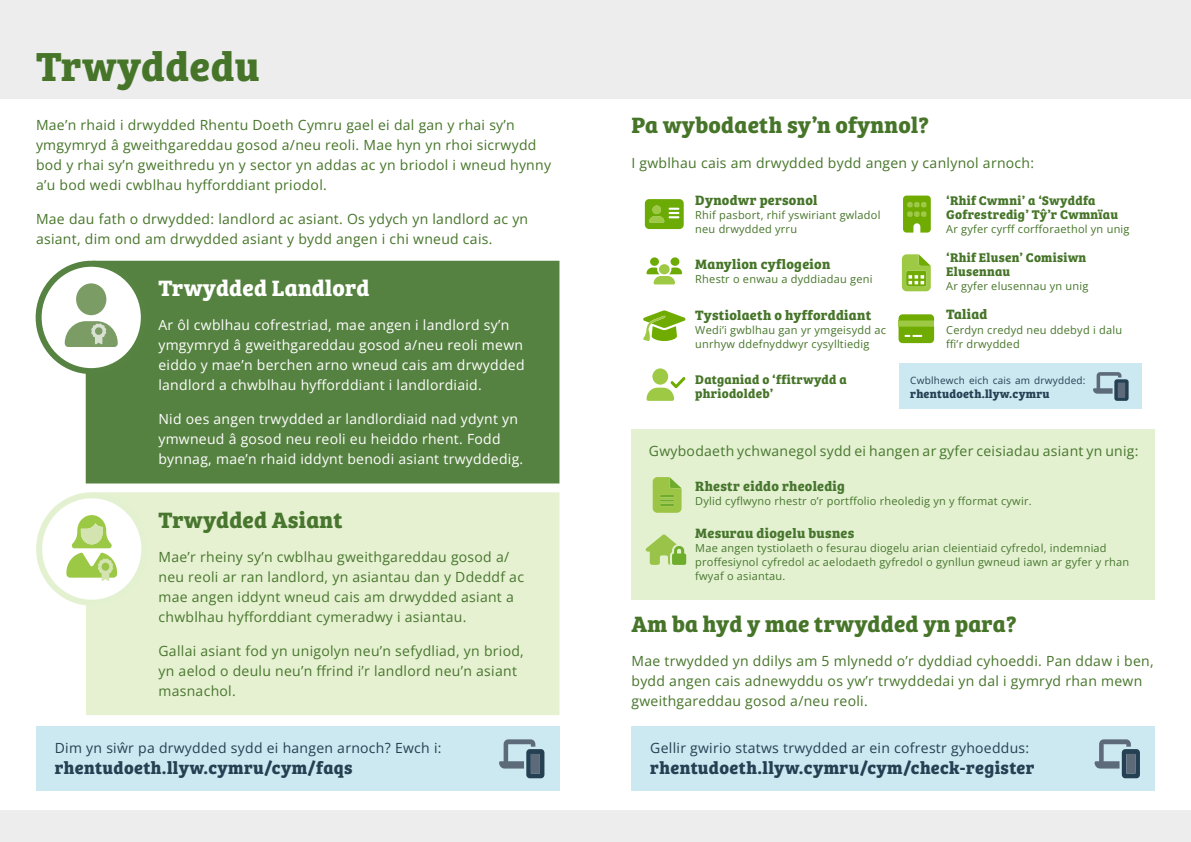
<style>
.page{position:relative;width:1191px;height:842px;background:#fff}
.page>*{position:absolute;margin:0;border:0;box-sizing:border-box;transform-origin:0 0}
.t1{font:700 42px "Bree Serif";letter-spacing:.01em;color:#467529}
.t2{font:700 23px "Bree Serif";letter-spacing:.01em;color:#467529}
.t3{font:700 23px "Bree Serif";letter-spacing:.01em;color:#fff}
.t4{font:700 23px "Bree Serif";letter-spacing:.01em;color:#48762e}
.t5{font:700 18px "Bree Serif";letter-spacing:.02em;color:#254052}
.t6{font:14px/20px "Open Sans";letter-spacing:.02em;color:#467529}
.t7{font:14px/20px "Open Sans";letter-spacing:.02em;color:#48762e}
.t8{font:14px/20px "Open Sans";letter-spacing:.02em;color:#fff}
.t9{font:14px "Open Sans";letter-spacing:.02em;color:#254052}
.t10{font:700 14px "Bree Serif";letter-spacing:.02em;color:#467529}
.t11{font:700 14px "Bree Serif";letter-spacing:.02em;color:#48762e}
.t12{font:700 13px/14px "Bree Serif";letter-spacing:.02em;color:#467529}
.t13{font:700 12px "Bree Serif";letter-spacing:.02em;color:#254052}
.t14{font:11px/14px "Open Sans";letter-spacing:.02em;color:#467529}
.t15{font:11px/14px "Open Sans";letter-spacing:.02em;color:#48762e}
.t16{font:10px "Open Sans";letter-spacing:.02em;color:#254052}
</style>
<div class="page">
<div style="left:631px;top:727px;width:524px;height:64px;background:#cce9f2"></div>
<svg style="left:1094px;top:739px;width:46px;height:39px"></svg>
<div style="left:0;top:0;width:1191px;height:99px;background:#ededed"></div>
<div style="left:36px;top:727px;width:523px;height:64px;background:#cce9f2"></div>
<div style="left:0;top:811px;width:1191px;height:31px;background:#ededed"></div>
<svg style="left:499px;top:739px;width:45px;height:39px"></svg>
<div style="left:631px;top:429px;width:524px;height:171px;background:#e3f1d1"></div>
<svg style="left:646px;top:257px;width:36px;height:27px"></svg>
<svg style="left:898px;top:314px;width:36px;height:29px"></svg>
<svg style="left:645px;top:199px;width:38px;height:30px"></svg>
<svg style="left:643px;top:310px;width:42px;height:31px"></svg>
<svg style="left:646px;top:368px;width:39px;height:33px"></svg>
<svg style="left:903px;top:196px;width:27px;height:37px"></svg>
<svg style="left:902px;top:254px;width:28px;height:37px"></svg>
<div style="left:899px;top:363px;width:242px;height:46px;background:#cce9f2"></div>
<svg style="left:1093px;top:372px;width:35px;height:29px"></svg>
<div style="left:86px;top:261px;width:473px;height:222px;background:#568241"></div>
<div style="left:39px;top:264px;width:105px;height:107px;background:#fff;border-radius:50%"></div>
<div style="left:36px;top:261px;width:111px;height:113px;border:6px solid #568242;border-radius:50%"></div>
<svg style="left:65px;top:283px;width:53px;height:64px"></svg>
<div style="left:95px;top:327px;width:7px;height:8px;background:#7c9b65;border-radius:50%"></div>
<div style="left:86px;top:492px;width:473px;height:223px;background:#e6f1d1"></div>
<div style="left:39px;top:495px;width:105px;height:108px;background:#fff;border-radius:50%"></div>
<div style="left:36px;top:492px;width:111px;height:114px;border:6px solid #e3f1d1;border-radius:50%"></div>
<svg style="left:66px;top:515px;width:51px;height:66px"></svg>
<div style="left:102px;top:563px;width:7px;height:8px;background:#9ac449;border-radius:50%"></div>
<svg style="left:652px;top:477px;width:29px;height:36px"></svg>
<svg style="left:645px;top:534px;width:41px;height:31px"></svg>
<h1 class="t1" style="left:36px;top:34px;width:225px">Trwyddedu</h1>
<p class="t6" style="left:36px;top:114px;width:516px">Mae’n rhaid i drwydded Rhentu Doeth Cymru gael ei dal gan y rhai sy’n ymgymryd â gweithgareddau gosod a/neu reoli. Mae hyn yn rhoi sicrwydd bod y rhai sy’n gweithredu yn y sector yn addas ac yn briodol i wneud hynny a’u bod wedi cwblhau hyfforddiant priodol.</p>
<p class="t6" style="left:36px;top:208px;width:494px">Mae dau fath o drwydded: landlord ac asiant. Os ydych yn landlord ac yn asiant, dim ond am drwydded asiant y bydd angen i chi wneud cais.</p>
<h2 class="t3" style="left:158px;top:270px;width:212px">Trwydded Landlord</h2>
<p class="t8" style="left:158px;top:315px;width:368px">Ar ôl cwblhau cofrestriad, mae angen i landlord sy’n ymgymryd â gweithgareddau gosod a/neu reoli mewn eiddo y mae’n berchen arno wneud cais am drwydded landlord a chwblhau hyfforddiant i landlordiaid.</p>
<p class="t8" style="left:158px;top:409px;width:366px">Nid oes angen trwydded ar landlordiaid nad ydynt yn ymwneud â gosod neu reoli eu heiddo rhent. Fodd bynnag, mae’n rhaid iddynt benodi asiant trwyddedig.</p>
<h2 class="t4" style="left:158px;top:502px;width:186px">Trwydded Asiant</h2>
<p class="t7" style="left:158px;top:546px;width:367px">Mae’r rheiny sy’n cwblhau gweithgareddau gosod a/ neu reoli ar ran landlord, yn asiantau dan y Ddeddf ac mae angen iddynt wneud cais am drwydded asiant a chwblhau hyfforddiant cymeradwy i asiantau.</p>
<p class="t7" style="left:158px;top:641px;width:367px">Gallai asiant fod yn unigolyn neu’n sefydliad, yn briod, yn aelod o deulu neu’n ffrind i’r landlord neu’n asiant masnachol.</p>
<p class="t9" style="left:55px;top:738px;width:388px">Dim yn siŵr pa drwydded sydd ei hangen arnoch? Ewch i:</p>
<p class="t5" style="left:55px;top:754px;width:299px">rhentudoeth.llyw.cymru/cym/faqs</p>
<h2 class="t2" style="left:631px;top:107px;width:299px">Pa wybodaeth sy’n ofynnol?</h2>
<p class="t6" style="left:631px;top:152px;width:404px">I gwblhau cais am drwydded bydd angen y canlynol arnoch:</p>
<p class="t10" style="left:695px;top:189px;width:124px">Dynodwr personol</p>
<p class="t14" style="left:695px;top:208px;width:187px">Rhif pasbort, rhif yswiriant gwladol neu drwydded yrru</p>
<p class="t10" style="left:695px;top:254px;width:136px">Manylion cyflogeion</p>
<p class="t14" style="left:695px;top:272px;width:179px">Rhestr o enwau a dyddiadau geni</p>
<p class="t12" style="left:946px;top:192px;width:173px">‘Rhif Cwmni’ a ‘Swyddfa<br>Gofrestredig’ Tŷ’r Cwmnïau</p>
<p class="t14" style="left:946px;top:221px;width:185px">Ar gyfer cyrff corfforaethol yn unig</p>
<p class="t12" style="left:946px;top:250px;width:142px">‘Rhif Elusen’ Comisiwn<br>Elusennau</p>
<p class="t14" style="left:946px;top:279px;width:144px">Ar gyfer elusennau yn unig</p>
<p class="t10" style="left:695px;top:304px;width:177px">Tystiolaeth o hyfforddiant</p>
<p class="t14" style="left:695px;top:322px;width:192px">Wedi’i gwblhau gan yr ymgeisydd ac unrhyw ddefnyddwyr cysylltiedig</p>
<p class="t12" style="left:695px;top:371px;width:153px">Datganiad o ‘ffitrwydd a phriodoldeb’</p>
<p class="t10" style="left:946px;top:303px;width:43px">Taliad</p>
<p class="t14" style="left:946px;top:323px;width:177px">Cerdyn credyd neu ddebyd i dalu ffi’r drwydded</p>
<p class="t16" style="left:910px;top:373px;width:177px">Cwblhewch eich cais am drwydded:</p>
<p class="t13" style="left:910px;top:384px;width:141px">rhentudoeth.llyw.cymru</p>
<p class="t7" style="left:649px;top:441px;width:491px">Gwybodaeth ychwanegol sydd ei hangen ar gyfer ceisiadau asiant yn unig:</p>
<p class="t11" style="left:695px;top:476px;width:151px">Rhestr eiddo rheoledig</p>
<p class="t15" style="left:695px;top:494px;width:338px">Dylid cyflwyno rhestr o’r portffolio rheoledig yn y fformat cywir.</p>
<p class="t11" style="left:695px;top:522px;width:161px">Mesurau diogelu busnes</p>
<p class="t15" style="left:695px;top:541px;width:435px">Mae angen tystiolaeth o fesurau diogelu arian cleientiaid cyfredol, indemniad proffesiynol cyfredol ac aelodaeth gyfredol o gynllun gwneud iawn ar gyfer y rhan fwyaf o asiantau.</p>
<h2 class="t2" style="left:631px;top:606px;width:386px">Am ba hyd y mae trwydded yn para?</h2>
<p class="t6" style="left:631px;top:651px;width:523px">Mae trwydded yn ddilys am 5 mlynedd o’r dyddiad cyhoeddi. Pan ddaw i ben, bydd angen cais adnewyddu os yw’r trwyddedai yn dal i gymryd rhan mewn gweithgareddau gosod a/neu reoli.</p>
<p class="t9" style="left:650px;top:738px;width:380px">Gellir gwirio statws trwydded ar ein cofrestr gyhoeddus:</p>
<p class="t5" style="left:650px;top:754px;width:386px">rhentudoeth.llyw.cymru/cym/check-register</p>
</div>
